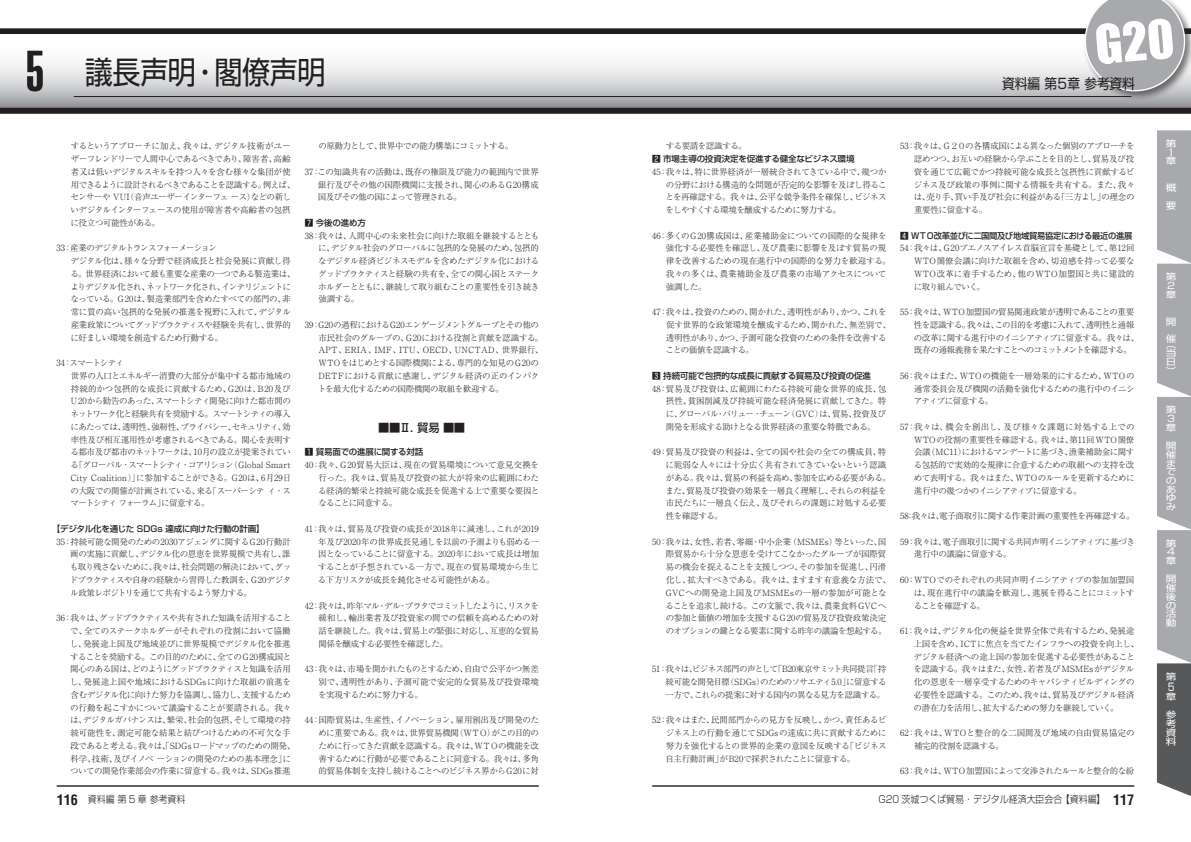
<style>
.page{position:relative;width:1191px;height:842px;background:#fff}
.page>*{position:absolute;margin:0;border:0;box-sizing:border-box;transform-origin:0 0}
.t1{font:31.2px "Shin Go Pro";letter-spacing:-.015em;color:#231f20;scale:.9 1}
.t2{font:14.2px "Shin Go Pro";letter-spacing:-.01em;color:#231f20;scale:.9 1}
.t3{font:500 11.3px "Shin Go Pro";color:#231f20}
.t4{font:10.6px "Shin Go Pro";color:#fff;scale:.85 1}
.t5{font:300 9.9px "Shin Go Pro";color:#231f20;scale:.9 1}
.t6{font:9px/8.8px "Shin Go Pro";color:#fff;scale:1.18 1}
.t7{font:300 8.5px/12.8px "Ryumin Pro";letter-spacing:-.04em;color:#231f20;text-align:justify}
.t8{font:300 8.5px/12.8px "Ryumin Pro";letter-spacing:-.02em;color:#231f20}
.t9{font:500 8.5px "Shin Go Pro";letter-spacing:-.025em;color:#231f20}
.t10{font:300 8.5px/12.8px "Ryumin Pro";letter-spacing:-.06em;color:#231f20}
.t11{font:300 8.5px "Ryumin Pro";letter-spacing:-.065em;color:#231f20}
.s1{font-family:"Helvetica";font-weight:900;font-stretch:extra-condensed;font-size:56.7px}
.s2{font-family:"Helvetica";font-weight:700;font-stretch:condensed;font-size:14.2px}
</style>
<div class="page">
<hr style="left:57px;top:785px;width:482px;height:2px;background:#231f20">
<hr style="left:652px;top:785px;width:482px;height:2px;background:#231f20">
<svg style="left:1157px;top:130px;width:34px;height:666px;background:#9d9ea1"></svg>
<svg style="left:0;top:63px;width:1191px;height:45px"></svg>
<div style="left:0;top:28px;width:1191px;height:6px;background:#231f20"></div>
<div style="left:0;top:108px;width:1191px;height:5px;background:#231f20"></div>
<div style="left:1082px;top:0;width:109px;height:102px;background:#231f20;opacity:.6"></div>
<hr style="left:74px;top:96px;width:1057px;height:1px;background:#231f20">
<svg style="left:1083px;top:0;width:108px;height:93px;background:#b2b3b6"></svg>
<h1 class="t1" style="left:26px;top:47px;width:335px"><span class="s1">5</span> 議長声明・閣僚声明</h1>
<p class="t7" style="left:70px;top:139px;width:226px;text-align:left">するというアプローチに加え、我々は、デジタル技術がユーザーフレンドリーで人間中心であるべきであり、障害者、高齢者又は低いデジタルスキルを持つ人々を含む様々な集団が使用できるように設計されるべきであることを認識する。例えば、センサーや VUI（音声ユーザーインターフェ ース）などの新しいデジタルインターフェースの使用が障害者や高齢者の包摂に役立つ可能性がある。</p>
<p class="t7" style="left:70px;top:241px;width:226px;text-align:left;text-indent:-14px">33：産業のデジタルトランスフォーメーション<br>デジタル化は、様々な分野で経済成長と社会発展に貢献し得る。世界経済において最も重要な産業の一つである製造業は、よりデジタル化され、ネットワーク化され、インテリジェントになっている。G20は、製造業部門を含めたすべての部門の、非常に質の高い包摂的な発展の推進を視野に入れて、デジタル産業政策についてグッドプラクティスや経験を共有し、世界的に好ましい環境を創造するため行動する。</p>
<p class="t7" style="left:70px;top:356px;width:222px;text-align:left;text-indent:-14px">34：スマートシティ<br>世界の人口とエネルギー消費の大部分が集中する都市地域の持続的かつ包摂的な成長に貢献するため、G20は、B20及び<br>U20から勧告のあった、スマートシティ開発に向けた都市間のネットワーク化と経験共有を奨励する。スマートシティの導入にあたっては、透明性、強靭性、プライバシー、セキュリティ、効率性及び相互運用性が考慮されるべきである。関心を表明する都市及び都市のネットワークは、10月の設立が提案されている「グローバル・スマートシティ・コアリション（Global Smart<br>City Coalition）」に参加することができる。G20は、6月29日の大阪での開催が計画されている、来る「スーパーシテ ィ・スマートシティ フォーラム」に留意する。</p>
<p class="t9" style="left:52px;top:522px;width:214px">【デジタル化を通じた SDGs 達成に向けた行動の計画】</p>
<p class="t7" style="left:70px;top:534px;width:223px;text-indent:-13px">35：持続可能な開発のための2030アジェンダに関するG20行動計画の実施に貢献し、デジタル化の恩恵を世界規模で共有し、誰も取り残さないために、我々は、社会問題の解決において、グッドプラクティスや自身の経験から習得した教訓を、G20デジタル政策レポジトリを通じて共有するよう努力する。</p>
<p class="t7" style="left:70px;top:611px;width:227px;text-align:left;text-indent:-13px">36：我々は、グッドプラクティスや共有された知識を活用することで、全てのステークホルダーがそれぞれの役割において協働し、発展途上国及び地域並びに世界規模でデジタル化を推進することを奨励する。この目的のために、全てのG20構成国と関心のある国は、どのようにグッドプラクティスと知識を活用し、発展途上国や地域におけるSDGsに向けた取組の前進を含むデジタル化に向けた努力を協調し、協力し、支援するための行動を起こすかについて議論することが要請される。我々は、デジタルガバナンスは、繁栄、社会的包摂、そして環境の持続可能性を、測定可能な結果と結びつけるための不可欠な手段であると考える。我々は、「SDGsロードマップのための開発、科学、技術、及びイノベ ーションの開発のための基本理念」についての開発作業部会の作業に留意する。我々は、SDGs推進</p>
<p class="t11" style="left:318px;top:139px;width:196px">の原動力として、世界中での能力構築にコミットする。</p>
<p class="t7" style="left:318px;top:164px;width:223px;text-indent:-13px">37：この知識共有の活動は、既存の権限及び能力の範囲内で世界銀行及びその他の国際機関に支援され、関心のあるG20構成国及びその他の国によって管理される。</p>
<p class="t9" style="left:305px;top:216px;width:63px">7 今後の進め方</p>
<p class="t7" style="left:318px;top:228px;width:223px;text-indent:-13px">38：我々は、人間中心の未来社会に向けた取組を継続するとともに、デジタル社会のグローバルに包摂的な発展のため、包摂的なデジタル経済ビジネスモデルを含めたデジタル化におけるグッドプラクティスと経験の共有を、全ての関心国とステークホルダーとともに、継続して取り組むことの重要性を引き続き強調する。</p>
<p class="t7" style="left:318px;top:318px;width:227px;text-align:left;text-indent:-13px">39：G20の過程におけるG20エンゲージメントグループとその他の市民社会のグループの、G20における役割と貢献を認識する。APT、ERIA、IMF、ITU、OECD、UNCTAD、世界銀行、WTOをはじめとする国際機関による、専門的な知見のG20のDETFにおける貢献に感謝し、デジタル経済の正のインパクトを最大化するための国際機関の取組を歓迎する。</p>
<h3 class="t3" style="left:378px;top:419px;width:88px">■■Ⅱ．貿易 ■■</h3>
<p class="t9" style="left:305px;top:445px;width:120px">1 貿易面での進展に関する対話</p>
<p class="t7" style="left:318px;top:458px;width:222px;text-indent:-14px">40：我々、G20貿易大臣は、現在の貿易環境について意見交換を行った。我々は、貿易及び投資の拡大が将来の広範囲にわたる経済的繁栄と持続可能な成長を促進する上で重要な要因となることに同意する。</p>
<p class="t7" style="left:318px;top:522px;width:222px;text-indent:-13px">41：我々は、貿易及び投資の成長が2018年に減速し、これが2019年及び2020年の世界成長見通しを以前の予測よりも弱める一因となっていることに留意する。2020年において成長は増加することが予想されている一方で、現在の貿易環境から生じる下方リスクが成長を鈍化させる可能性がある。</p>
<p class="t7" style="left:318px;top:598px;width:222px;text-indent:-14px">42：我々は、昨年マル・デル・プラタでコミットしたように、リスクを緩和し、輸出業者及び投資家の間での信頼を高めるための対話を継続した。我々は、貿易上の緊張に対応し、互恵的な貿易関係を醸成する必要性を確認した。</p>
<p class="t7" style="left:318px;top:662px;width:222px;text-indent:-13px">43：我々は、市場を開かれたものとするため、自由で公平かつ無差別で、透明性があり、予測可能で安定的な貿易及び投資環境を実現するために努力する。</p>
<p class="t7" style="left:318px;top:713px;width:222px;text-indent:-14px">44：国際貿易は、生産性、イノベーション、雇用創出及び開発のために重要である。我々は、世界貿易機関（ＷＴＯ）がこの目的のために行ってきた貢献を認識する。我々は、ＷＴＯの機能を改善するために行動が必要であることに同意する。我々は、多角的貿易体制を支持し続けることへのビジネス界からG20に対</p>
<h2 class="t2" style="left:1002px;top:72px;width:149px">資料編第5章参考資料</h2>
<p class="t11" style="left:666px;top:139px;width:82px">する要請を認識する。</p>
<p class="t9" style="left:652px;top:152px;width:204px">2 市場主導の投資決定を促進する健全なビジネス環境</p>
<p class="t7" style="left:665px;top:164px;width:223px;text-indent:-13px">45：我々は、特に世界経済が一層統合されてきている中で、幾つかの分野における構造的な問題が否定的な影響を及ぼし得ることを再確認する。我々は、公平な競争条件を確保し、ビジネスをしやすくする環境を醸成するために努力する。</p>
<p class="t8" style="left:666px;top:228px;width:226px;text-indent:-14px">46：多くのG20構成国は、産業補助金についての国際的な規律を強化する必要性を確認し、及び農業に影響を及ぼす貿易の規律を改善するための現在進行中の国際的な努力を歓迎する。我々の多くは、農業補助金及び農業の市場アクセスについて強調した。</p>
<p class="t7" style="left:665px;top:305px;width:227px;text-align:left;text-indent:-13px">47：我々は、投資のための、開かれた、透明性があり、かつ、これを促す世界的な政策環境を醸成するため、開かれた、無差別で、透明性があり、かつ、予測可能な投資のための条件を改善することの価値を認識する。</p>
<p class="t9" style="left:652px;top:369px;width:220px">3 持続可能で包摂的な成長に貢献する貿易及び投資の促進</p>
<p class="t7" style="left:665px;top:381px;width:222px;text-indent:-14px">48：貿易及び投資は、広範囲にわたる持続可能な世界的成長、包摂性、貧困削減及び持続可能な経済発展に貢献してきた。特に、グローバル・バリュー・チェーン（GVC）は、貿易、投資及び開発を形成する助けとなる世界経済の重要な特徴である。</p>
<p class="t7" style="left:665px;top:445px;width:227px;text-align:left;text-indent:-13px">49：貿易及び投資の利益は、全ての国や社会の全ての構成員、特に脆弱な人々には十分広く共有されてきていないという認識がある。我々は、貿易の利益を高め、参加を広める必要がある。また、貿易及び投資の効果を一層良く理解し、それらの利益を市民たちに一層良く伝え、及びそれらの課題に対処する必要性を確認する。</p>
<p class="t7" style="left:665px;top:534px;width:227px;text-align:left;text-indent:-13px">50：我々は、女性、若者、零細・中小企業（MSMEs）等といった、国際貿易から十分な恩恵を受けてこなかったグループが国際貿易の機会を捉えることを支援しつつ、その参加を促進し、円滑化し、拡大すべきである。我々は、ますます有意義な方法で、GVCへの開発途上国及びMSMEsの一層の参加が可能となることを追求し続ける。この文脈で、我々は、農業食料 GVCへの参加と価値の増加を支援するG20の貿易及び投資政策決定のオプションの鍵となる要素に関する昨年の議論を想起する。</p>
<p class="t7" style="left:665px;top:662px;width:223px;text-indent:-13px">51：我々は、ビジネス部門の声として「B20東京サミット共同提言「持続可能な開発目標（SDGs）のためのソサエティ5.0」に留意する一方で、これらの提案に対する国内の異なる見方を認識する。</p>
<p class="t7" style="left:665px;top:713px;width:223px;text-indent:-13px">52：我々はまた、民間部門からの見方を反映し、かつ、責任あるビジネス上の行動を通じてSDGsの達成に共に貢献するために努力を強化するとの世界的企業の意図を反映する「ビジネス自主行動計画」がB20で採択されたことに留意する。</p>
<p class="t7" style="left:913px;top:139px;width:223px;text-indent:-13px">53：我々は、Ｇ２０の各構成国による異なった個別のアプローチを認めつつ、お互いの経験から学ぶことを目的とし、貿易及び投資を通じて広範でかつ持続可能な成長と包摂性に貢献するビジネス及び政策の事例に関する情報を共有する。また、我々は、売り手、買い手及び社会に利益がある「三方よし」の理念の重要性に留意する。</p>
<p class="t9" style="left:900px;top:228px;width:234px">4 ＷＴＯ改革並びに二国間及び地域貿易協定における最近の進展</p>
<p class="t7" style="left:913px;top:241px;width:222px;text-indent:-14px">54：我々は、G20ブエノスアイレス首脳宣言を基礎として、第12回WTO閣僚会議に向けた取組を含め、切迫感を持って必要なWTO改革に着手するため、他のWTO加盟国と共に建設的に取り組んでいく。</p>
<p class="t10" style="left:913px;top:305px;width:227px;text-indent:-13px">55：我々は、WTO加盟国の貿易関連政策が透明であることの重要性を認識する。我々は、この目的を考慮に入れて、透明性と通報の改革に関する進行中のイニシアティブに留意する。我々は、既存の通報義務を果たすことへのコミットメントを確認する。</p>
<p class="t7" style="left:913px;top:369px;width:222px;text-indent:-13px">56：我々はまた、WTOの機能を一層効果的にするため、WTOの通常委員会及び機関の活動を強化するための進行中のイニシアティブに留意する。</p>
<p class="t7" style="left:913px;top:420px;width:222px;text-indent:-13px">57：我々は、機会を創出し、及び様々な課題に対処する上でのWTOの役割の重要性を確認する。我々は、第11回WTO閣僚会議（MC11）におけるマンデートに基づき、漁業補助金に関する包括的で実効的な規律に合意するための取組への支持を改めて表明する。我々はまた、WTOのルールを更新するために進行中の幾つかのイニシアティブに留意する。</p>
<p class="t7" style="left:900px;top:509px;width:236px">58：我々は、電子商取引に関する作業計画の重要性を再確認する。</p>
<p class="t7" style="left:914px;top:534px;width:222px;text-indent:-14px">59：我々は、電子商取引に関する共同声明イニシアティブに基づき進行中の議論に留意する。</p>
<p class="t7" style="left:913px;top:573px;width:222px;text-indent:-13px">60：WTOでのそれぞれの共同声明イニシアティブの参加加盟国は、現在進行中の議論を歓迎し、進展を得ることにコミットすることを確認する。</p>
<p class="t7" style="left:913px;top:624px;width:227px;text-align:left;text-indent:-13px">61：我々は、デジタル化の便益を世界全体で共有するため、発展途上国を含め、ICTに焦点を当てたインフラへの投資を向上し、デジタル経済への途上国の参加を促進する必要性があることを認識する。我々はまた、女性、若者及びMSMEsがデジタル化の恩恵を一層享受するためのキャパシティビルディングの必要性を認識する。このため、我々は、貿易及びデジタル経済の潜在力を活用し、拡大するための努力を継続していく。</p>
<p class="t8" style="left:914px;top:726px;width:222px;text-indent:-14px">62：我々は、WTOと整合的な二国間及び地域の自由貿易協定の補完的役割を認識する。</p>
<p class="t7" style="left:900px;top:764px;width:235px">63：我々は、WTO加盟国によって交渉されたルールと整合的な紛</p>
<p class="t5" style="left:57px;top:791px;width:145px"><span class="s2">116</span> 資料編 第 5 章 参考資料</p>
<p class="t5" style="left:878px;top:791px;width:286px">G20 茨城つくば貿易・デジタル経済大臣会合 【資料編】 <span class="s2">117</span></p>
<p class="t6" style="left:1165px;top:138px;width:10px">第<br>１章</p>
<p class="t6" style="left:1165px;top:178px;width:10px;line-height:17.9px">概要</p>
<p class="t6" style="left:1165px;top:271px;width:10px">第<br>２章</p>
<p class="t6" style="left:1165px;top:311px;width:10px;line-height:17.9px">開催</p>
<p class="t6" style="left:1165px;top:339px;width:10px">（当日）</p>
<p class="t6" style="left:1165px;top:404px;width:10px">第<br>３章</p>
<p class="t6" style="left:1165px;top:440px;width:10px;text-align:justify">開催までのあゆみ</p>
<p class="t6" style="left:1165px;top:538px;width:10px">第<br>４章</p>
<p class="t6" style="left:1165px;top:573px;width:10px;text-align:justify">開催後の活動</p>
<p class="t6" style="left:1165px;top:671px;width:10px">第</p>
<p class="t4" style="left:1167px;top:678px;width:10px">5</p>
<p class="t6" style="left:1165px;top:686px;width:10px;line-height:17.9px">章参</p>
<p class="t6" style="left:1165px;top:718px;width:10px;text-align:justify">考資料</p>
</div>
